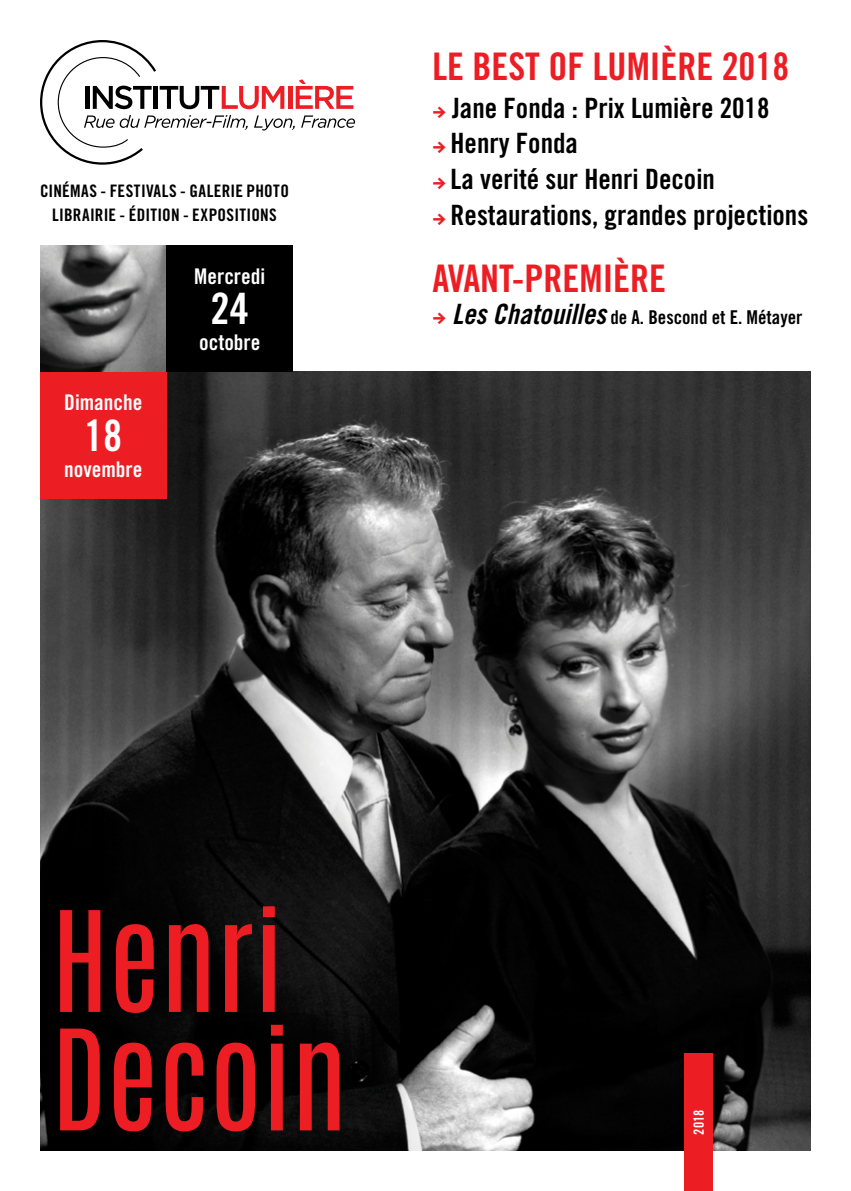
<style>
.page{position:relative;width:851px;height:1191px;background:#fff}
.page>*{position:absolute;margin:0;border:0;box-sizing:border-box;transform-origin:0 0}
.t1{font:43.2px "Trade Gothic Bold Cond Twenty";color:#fff}
.t2{font:38px "Trade Gothic Bold Cond Twenty";color:#ed1d24}
.t3{font:28px "Trade Gothic Bold Cond Twenty";color:#000}
.t4{font:21.6px "Trade Gothic Bold Cond Twenty";color:#fff}
.t5{font:19px "Trade Gothic Bold Cond Twenty";color:#000}
.t6{font:17.2px "Trade Gothic Bold Cond Twenty";letter-spacing:.015em;color:#000}
.t7{font:14px "Trade Gothic Bold Cond Twenty";color:#fff}
.s1{font-family:"Source Sans Pro";font-weight:700;font-size:22px;color:#ed1d24}
.s2{font-family:"Trade Gothic Bold Cond Twenty Obl";font-size:28px}
</style>
<div class="page">
<img style="left:40px;top:371px;width:770px;height:780px">
<div style="left:684px;top:1053px;width:28px;height:138px;background:#ed1d24"></div>
<svg style="left:40px;top:40px;width:315px;height:125px"></svg>
<img style="left:40px;top:245px;width:126px;height:127px">
<div style="left:166px;top:245px;width:127px;height:127px;background:#000"></div>
<div style="left:40px;top:372px;width:126px;height:126px;background:#ed1d24"></div>
<svg style="left:60px;top:1028px;width:40px;height:102px;background:#961216"></svg>
<svg style="left:114px;top:1042px;width:38px;height:89px;background:#941317"></svg>
<svg style="left:166px;top:1042px;width:37px;height:89px;background:#871216"></svg>
<svg style="left:216px;top:1042px;width:39px;height:89px;background:#921217"></svg>
<svg style="left:271px;top:1024px;width:12px;height:106px"></svg>
<svg style="left:300px;top:1042px;width:39px;height:88px;background:#951519"></svg>
<svg style="left:60px;top:910px;width:40px;height:102px;background:#941216"></svg>
<svg style="left:116px;top:924px;width:38px;height:89px;background:#951317"></svg>
<svg style="left:169px;top:924px;width:39px;height:88px;background:#931217"></svg>
<svg style="left:225px;top:924px;width:27px;height:88px;background:#791216"></svg>
<svg style="left:263px;top:906px;width:12px;height:106px"></svg>
<p class="t6" style="left:40px;top:181px;width:86px">CINÉMAS - FESTIV</p>
<p class="t6" style="left:154px;top:181px;width:69px">ALs - GALERIE</p>
<p class="t6" style="left:246px;top:181px;width:27px">PHOTO</p>
<p class="t6" style="left:52px;top:205px;width:101px">Librairie - ÉDITION</p>
<p class="t6" style="left:183px;top:205px;width:43px">- EXPOSITIONS</p>
<p class="t4" style="left:64px;top:389px;width:80px">Dimanche</p>
<h1 class="t1" style="left:84px;top:409px;width:40px">18</h1>
<p class="t4" style="left:64px;top:456px;width:80px">novembre</p>
<p class="t4" style="left:194px;top:263px;width:72px">Mercredi</p>
<h1 class="t1" style="left:210px;top:283px;width:40px">24</h1>
<p class="t4" style="left:199px;top:329px;width:63px">octobre</p>
<h2 class="t2" style="left:432px;top:43px;width:358px">Le Best oF Lumière 2018</h2>
<p class="t3" style="left:432px;top:91px;width:338px"><span class="s1">→</span> Jane Fonda : Prix Lumière 2018</p>
<p class="t3" style="left:432px;top:126px;width:147px"><span class="s1">→</span> Henry Fonda</p>
<p class="t3" style="left:432px;top:162px;width:284px"><span class="s1">→</span> La verité sur Henri Decoin</p>
<p class="t3" style="left:432px;top:198px;width:377px"><span class="s1">→</span> Restaurations, grandes projections</p>
<h2 class="t2" style="left:432px;top:256px;width:235px">Avant-première</h2>
<p class="t5" style="left:432px;top:306px;width:371px"><span class="s1">→</span> <span class="s2">Les Chatouilles</span> de A. Bescond et E. Métayer</p>
<p class="t7" style="left:690px;top:1135px;width:27px;rotate:-90deg">2018</p>
</div>
